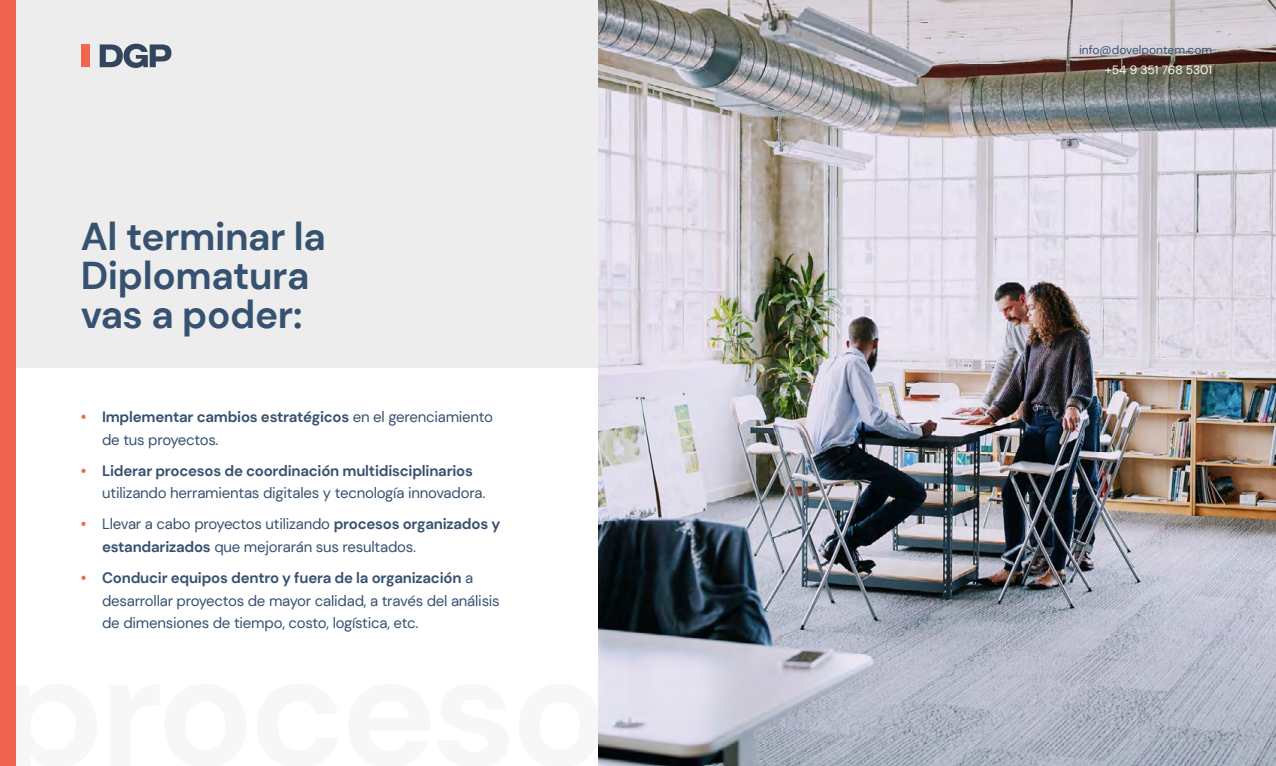
<style>
.page{position:relative;width:1276px;height:766px;background:#fff}
.page>*{position:absolute;margin:0;border:0;box-sizing:border-box;transform-origin:0 0}
.t1{font:700 38.7px/39px "DM Sans";letter-spacing:-.01em;color:#375270}
.t2{font:15px/22.5px "DM Sans";letter-spacing:-.015em;color:#375270}
.t3{font:12px "DM Sans";color:#375270}
.t4{font:12px "DM Sans";color:#fff}
.s1{font-weight:700;color:#f16550}
.s2{font-weight:700}
</style>
<div class="page">
<div style="left:16px;top:0;width:583px;height:368px;background:#ededed"></div>
<img style="left:599px;top:0;width:677px;height:765px">
<div style="left:0;top:0;width:16px;height:765px;background:#f16550"></div>
<div style="left:81px;top:44px;width:9px;height:23px;background:#f2664f"></div>
<svg style="left:100px;top:44px;width:71px;height:24px"></svg>
<h1 class="t1" style="left:81px;top:217px;width:247px">Al terminar la<br>Diplomatura vas a poder:</h1>
<p class="t2" style="left:102px;top:405px;width:392px;text-indent:-21px"><span class="s1">•</span> <span class="s2">Implementar cambios estratégicos</span> en el gerenciamiento de tus proyectos.</p>
<p class="t2" style="left:102px;top:459px;width:385px;text-indent:-21px"><span class="s1">•</span> <span class="s2">Liderar procesos de coordinación multidisciplinarios </span>utilizando herramientas digitales y tecnología innovadora.</p>
<p class="t2" style="left:102px;top:512px;width:400px;text-indent:-21px"><span class="s1">•</span> Llevar a cabo proyectos utilizando <span class="s2">procesos organizados y estandarizados</span> que mejorarán sus resultados.</p>
<p class="t2" style="left:102px;top:566px;width:399px;text-indent:-21px"><span class="s1">•</span> <span class="s2">Conducir equipos dentro y fuera de la organización</span> a desarrollar proyectos de mayor calidad, a través del análisis de dimensiones de tiempo, costo, logística, etc.</p>
<p class="t3" style="left:1079px;top:42px;width:135px">info@dovelpontem.com</p>
<p class="t4" style="left:1105px;top:62px;width:109px">+54 9 351 768 5301</p>
</div>
